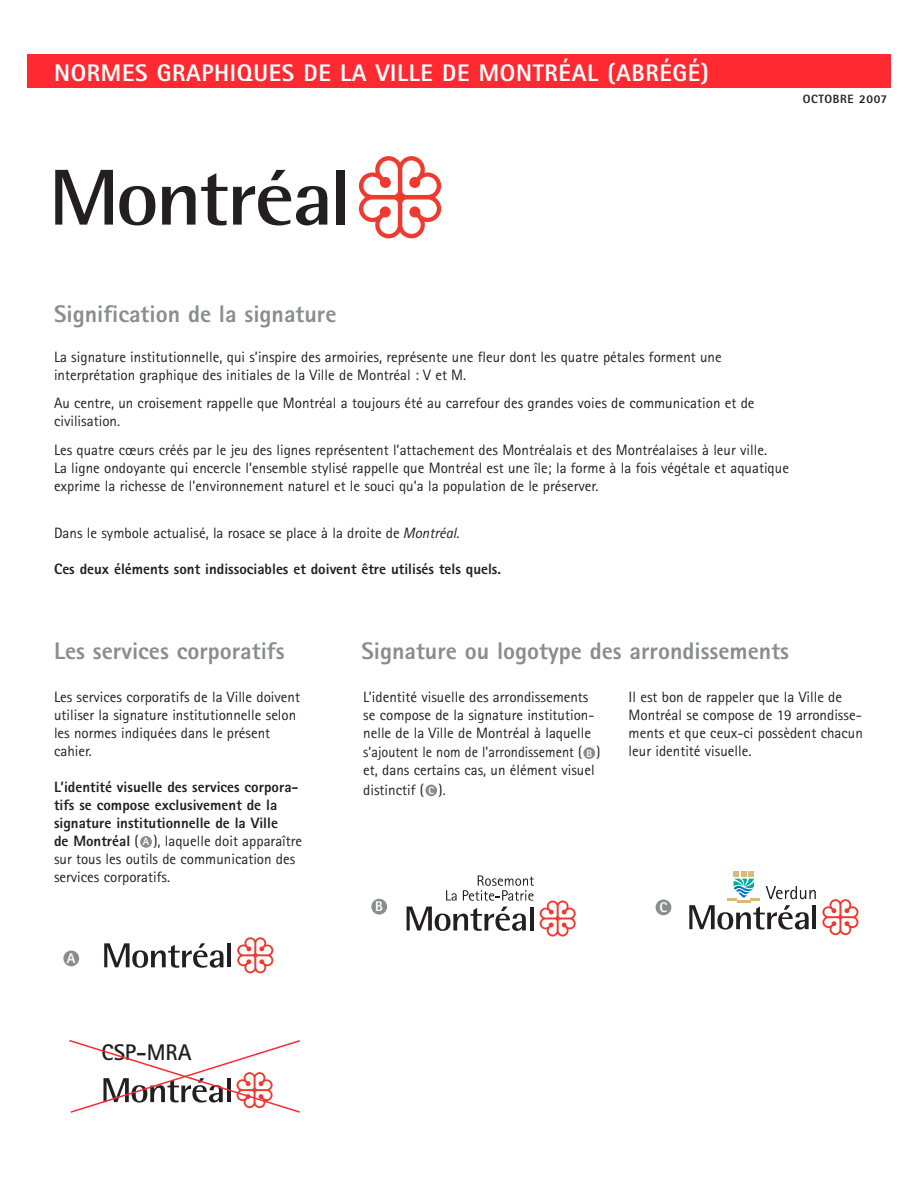
<style>
.page{position:relative;width:918px;height:1188px;background:#fff}
.page>*{position:absolute;margin:0;border:0;box-sizing:border-box;transform-origin:0 0}
.t1{font:800 24px "Rotis Sans Serif";color:#8a8c8f}
.t2{font:800 24px "Rotis Sans Serif";letter-spacing:.03em;color:#fff}
.t3{font:700 22.65px "Rotis Sans Serif";color:#231f20}
.t4{font:15px/18px "Rotis Sans Serif";color:#231f20}
.t5{font:800 15px/18px "Rotis Sans Serif";color:#231f20}
.t6{font:800 14.1px "Rotis Sans Serif";color:#fff}
.t7{font:800 12px "Rotis Sans Serif";letter-spacing:.055em;color:#231f20}
.t8{font:800 10.35px "Rotis Sans Serif";color:#fff}
.s1{font-style:italic}
.s2{font-weight:400}
</style>
<div class="page">
<svg style="left:55px;top:170px;width:58px;height:55px"></svg>
<svg style="left:119px;top:186px;width:36px;height:39px"></svg>
<svg style="left:162px;top:170px;width:165px;height:55px"></svg>
<div style="left:336px;top:170px;width:9px;height:55px;background:#231f20"></div>
<svg style="left:359px;top:156px;width:82px;height:82px"></svg>
<div style="left:27px;top:54px;width:864px;height:34px;background:#ff2932"></div>
<div style="left:140px;top:836px;width:12px;height:12px;background:#8a8c8f;border-radius:6px"></div>
<div style="left:425px;top:785px;width:12px;height:11px;background:#8a8c8f;border-radius:6px"></div>
<div style="left:583px;top:747px;width:12px;height:12px;background:#8a8c8f;border-radius:6px"></div>
<svg style="left:822px;top:899px;width:36px;height:36px"></svg>
<svg style="left:689px;top:871px;width:127px;height:59px"></svg>
<svg style="left:446px;top:890px;width:11px;height:11px"></svg>
<svg style="left:463px;top:875px;width:71px;height:26px"></svg>
<svg style="left:407px;top:907px;width:119px;height:24px"></svg>
<hr style="left:530px;top:907px;width:4px;height:24px;background:#231f20">
<svg style="left:540px;top:900px;width:36px;height:37px"></svg>
<svg style="left:371px;top:899px;width:16px;height:16px"></svg>
<div style="left:656px;top:900px;width:15px;height:15px;background:#8a8c8f;border-radius:8px"></div>
<svg style="left:69px;top:1040px;width:231px;height:73px"></svg>
<svg style="left:104px;top:943px;width:119px;height:25px"></svg>
<hr style="left:227px;top:943px;width:4px;height:24px;background:#231f20">
<svg style="left:237px;top:937px;width:36px;height:36px"></svg>
<svg style="left:63px;top:951px;width:16px;height:15px"></svg>
<h1 class="t2" style="left:54px;top:64px;width:656px">NORMES GRAPHIQUES DE LA VILLE DE MONTRÉAL (ABRÉGÉ)</h1>
<p class="t7" style="left:803px;top:95px;width:86px">OCTOBRE 2007</p>
<h1 class="t1" style="left:54px;top:305px;width:284px">Signification de la signature</h1>
<p class="t4" style="left:54px;top:349px;width:669px">La signature institutionnelle, qui s’inspire des armoiries, représente une fleur dont les quatre pétales forment une interprétation graphique des initiales de la Ville de Montréal : V et M.</p>
<p class="t4" style="left:54px;top:396px;width:702px">Au centre, un croisement rappelle que Montréal a toujours été au carrefour des grandes voies de communication et de civilisation.</p>
<p class="t4" style="left:54px;top:443px;width:737px">Les quatre cœurs créés par le jeu des lignes représentent l’attachement des Montréalais et des Montréalaises à leur ville.<br>La ligne ondoyante qui encercle l’ensemble stylisé rappelle que Montréal est une île; la forme à la fois végétale et aquatique exprime la richesse de l’environnement naturel et le souci qu’a la population de le préserver.</p>
<p class="t4" style="left:54px;top:525px;width:407px">Dans le symbole actualisé, la rosace se place à la droite de <span class="s1">Montréal</span>.</p>
<p class="t5" style="left:54px;top:561px;width:449px">Ces deux éléments sont indissociables et doivent être utilisés tels quels.</p>
<h1 class="t1" style="left:54px;top:642px;width:232px">Les services corporatifs</h1>
<p class="t4" style="left:54px;top:690px;width:248px">Les services corporatifs de la Ville doivent utiliser la signature institutionnelle selon les normes indiquées dans le présent cahier.</p>
<p class="t5" style="left:54px;top:780px;width:250px">L’identité visuelle des services corpora&shy;tifs se compose exclusivement de la signature institutionnelle de la Ville<br>de Montréal <span class="s2">( ), laquelle doit apparaître sur tous les outils de communication des services corporatifs.</span></p>
<p class="t8" style="left:143px;top:838px;width:8px">A</p>
<p class="t6" style="left:67px;top:953px;width:10px">A</p>
<h2 class="t3" style="left:102px;top:1045px;width:92px">CSP-MRA</h2>
<h1 class="t1" style="left:361px;top:642px;width:429px">Signature ou logotype des arrondissements</h1>
<p class="t4" style="left:363px;top:689px;width:239px;line-height:18.6px">L’identité visuelle des arrondissements se compose de la signature institution&shy;nelle de la Ville de Montréal à laquelle s’ajoutent le nom de l’arrondissement ( ) et, dans certains cas, un élément visuel distinctif ( ).</p>
<p class="t4" style="left:629px;top:690px;width:236px">Il est bon de rappeler que la Ville de Montréal se compose de 19 arrondisse&shy;ments et que ceux-ci possèdent chacun leur identité visuelle.</p>
<p class="t8" style="left:586px;top:749px;width:7px">B</p>
<p class="t8" style="left:428px;top:787px;width:7px">C</p>
<p class="t6" style="left:375px;top:902px;width:9px">B</p>
<p class="t6" style="left:660px;top:902px;width:9px">C</p>
</div>
